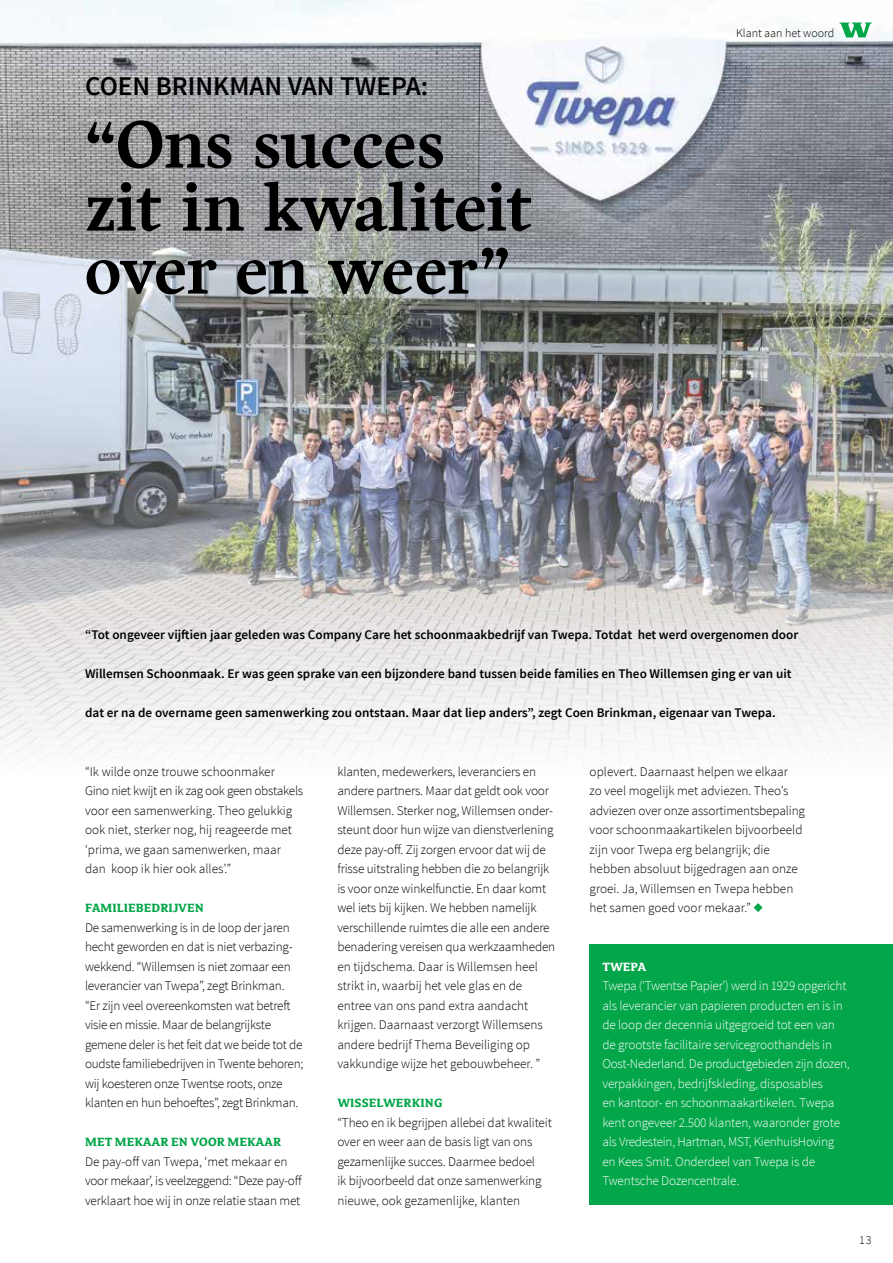
<style>
.page{position:relative;width:893px;height:1263px;background:#fff}
.page>*{position:absolute;margin:0;border:0;box-sizing:border-box;transform-origin:0 0}
.t1{font:700 67.5px/63px "Harfang";letter-spacing:-.005em;color:#000}
.t2{font:600 27px "Source Sans Pro";color:#000}
.t3{font:300 13.2px/19.5px "Source Sans Pro";letter-spacing:-.01em;color:#000}
.t4{font:300 13.2px/19.5px "Source Sans Pro";letter-spacing:-.01em;color:#fff}
.t5{font:600 13.2px "Source Sans Pro";color:#000}
.t6{font:700 13.2px "Avance Pro";letter-spacing:.01em;color:#04a64a}
.t7{font:700 13.2px "Avance Pro";letter-spacing:.01em;color:#fff}
.t8{font:300 12px "Source Sans Pro";color:#000}
</style>
<div class="page">
<img style="left:0;top:0;width:893px;height:758px">
<svg style="left:754px;top:903px;width:9px;height:9px"></svg>
<div style="left:590px;top:944px;width:303px;height:261px;background:#04a64a"></div>
<svg style="left:839px;top:22px;width:33px;height:16px"></svg>
<h2 class="t2" style="left:85px;top:69px;width:345px">COEN BRINKMAN VAN TWEPA:</h2>
<h1 class="t1" style="left:85px;top:113px;width:449px">“Ons succes zit in kwaliteit over en weer”</h1>
<p class="t8" style="left:736px;top:26px;width:100px">Klant aan het woord</p>
<p class="t5" style="left:85px;top:626px;width:715px">“Tot ongeveer vijftien jaar geleden was Company Care het schoonmaakbedrijf van Twepa. Totdat het werd overgenomen door</p>
<p class="t5" style="left:85px;top:665px;width:708px">Willemsen Schoonmaak. Er was geen sprake van een bijzondere band tussen beide families en Theo Willemsen ging er van uit</p>
<p class="t5" style="left:85px;top:704px;width:692px">dat er na de overname geen samenwerking zou ontstaan. Maar dat liep anders”, zegt Coen Brinkman, eigenaar van Twepa.</p>
<p class="t3" style="left:85px;top:761px;width:220px">“Ik wilde onze trouwe schoonmaker<br>Gino niet kwijt en ik zag ook geen obstakels voor een samenwerking. Theo gelukkig ook niet, sterker nog, hij reageerde met ‘prima, we gaan samenwerken, maar dan koop ik hier ook alles’.”</p>
<p class="t6" style="left:85px;top:901px;width:120px">FAMILIEBEDRIJVEN</p>
<p class="t3" style="left:85px;top:917px;width:220px">De samenwerking is in de loop der jaren hecht geworden en dat is niet verbazing&shy;wekkend. “Willemsen is niet zomaar een leverancier van Twepa”, zegt Brinkman.<br>“Er zijn veel overeenkomsten wat betreft visie en missie. Maar de belangrijkste gemene deler is het feit dat we beide tot de oudste familiebedrijven in Twente behoren; wij koesteren onze Twentse roots, onze klanten en hun behoeftes”, zegt Brinkman.</p>
<p class="t6" style="left:85px;top:1135px;width:197px">MET MEKAAR EN VOOR MEKAAR</p>
<p class="t3" style="left:85px;top:1151px;width:218px">De pay-off van Twepa, ‘met mekaar en voor mekaar’, is veelzeggend: “Deze pay-off verklaart hoe wij in onze relatie staan met</p>
<p class="t3" style="left:337px;top:761px;width:219px">klanten, medewerkers, leveranciers en andere partners. Maar dat geldt ook voor Willemsen. Sterker nog, Willemsen onder&shy;steunt door hun wijze van dienstverlening deze pay-off. Zij zorgen ervoor dat wij de frisse uitstraling hebben die zo belangrijk is voor onze winkelfunctie. En daar komt wel iets bij kijken. We hebben namelijk verschillende ruimtes die alle een andere benadering vereisen qua werkzaamheden en tijdschema. Daar is Willemsen heel strikt in, waarbij het vele glas en de entree van ons pand extra aandacht krijgen. Daarnaast verzorgt Willemsens andere bedrijf Thema Beveiliging op vakkundige wijze het gebouwbeheer. ”</p>
<p class="t6" style="left:337px;top:1096px;width:107px">WISSELWERKING</p>
<p class="t3" style="left:337px;top:1112px;width:216px">“Theo en ik begrijpen allebei dat kwaliteit over en weer aan de basis ligt van ons gezamenlijke succes. Daarmee bedoel<br>ik bijvoorbeeld dat onze samenwerking nieuwe, ook gezamenlijke, klanten</p>
<p class="t3" style="left:590px;top:761px;width:217px">oplevert. Daarnaast helpen we elkaar<br>zo veel mogelijk met adviezen. Theo’s adviezen over onze assortimentsbepaling voor schoonmaakartikelen bijvoorbeeld zijn voor Twepa erg belangrijk; die hebben absoluut bijgedragen aan onze groei. Ja, Willemsen en Twepa hebben het samen goed voor mekaar.”</p>
<p class="t7" style="left:602px;top:959px;width:45px">TWEPA</p>
<p class="t4" style="left:602px;top:976px;width:249px">Twepa (‘Twentse Papier’) werd in 1929 opgericht als leverancier van papieren producten en is in de loop der decennia uitgegroeid tot een van de grootste facilitaire servicegroothandels in Oost-Nederland. De productgebieden zijn dozen, verpakkingen, bedrijfskleding, disposables<br>en kantoor- en schoonmaakartikelen. Twepa kent ongeveer 2.500 klanten, waaronder grote als Vredestein, Hartman, MST, KienhuisHoving en Kees Smit. Onderdeel van Twepa is de Twentsche Dozencentrale.</p>
<p class="t8" style="left:859px;top:1232px;width:14px">13</p>
</div>
